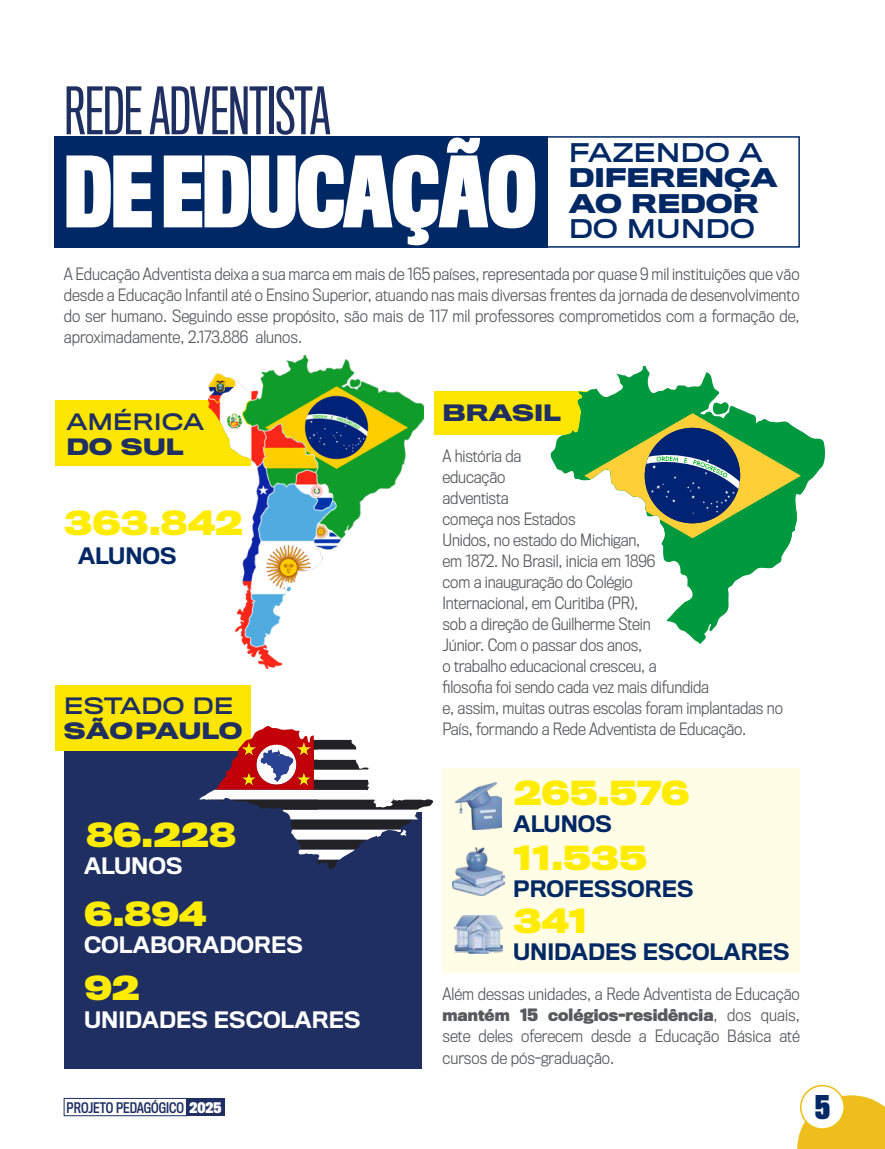
<style>
.page{position:relative;width:885px;height:1149px;background:#fff}
.page>*{position:absolute;margin:0;border:0;box-sizing:border-box;transform-origin:0 0}
.t1{font:700 90px "Titling Gothic FB Comp";letter-spacing:-.01em;color:#fff}
.t2{font:60px "Titling Gothic FB Comp";letter-spacing:-.01em;color:#1f2f61}
.t3{font:700 30.9px "Titling Gothic FB Wide";color:#ffec00}
.t4{font:700 30px "Titling Gothic FB Comp";color:#012966}
.t5{font:700 24px/25.5px "Titling Gothic FB Wide";color:#002865}
.t6{font:24px "Titling Gothic FB Wide Standard";color:#002865}
.t7{font:700 21.15px "Titling Gothic FB Wide";color:#1f2f61}
.t8{font:21.15px "Titling Gothic FB Wide Standard";color:#1f2f61}
.t9{font:500 21px "Titling Gothic FB Normal";color:#002865}
.t10{font:500 21px "Titling Gothic FB Normal";color:#fff}
.t11{font:300 15.75px/21px "Titling Gothic FB Narrow";letter-spacing:-.01em;color:#58595b;text-align:justify}
.t12{font:13.5px "Titling Gothic FB Cond Standard";color:#1f2f61}
.s1{font-weight:700}
.s2{font-family:"Titling Gothic FB Cond";font-weight:700;color:#fff}
</style>
<div class="page">
<svg style="left:797px;top:1094px;width:87px;height:54px;background:#efc433"></svg>
<div style="left:800px;top:1085px;width:44px;height:43px;background:#fff;border-radius:50%"></div>
<div style="left:799px;top:1084px;width:45px;height:45px;border:2px solid #eebf13;border-radius:50%"></div>
<div style="left:64px;top:1097px;width:124px;height:18px;border:1px solid #1f2f61"></div>
<div style="left:186px;top:1097px;width:39px;height:18px;background:#1f2f61"></div>
<div style="left:442px;top:767px;width:357px;height:205px;background:#fffde6"></div>
<div style="left:64px;top:748px;width:253px;height:276px;background:#1f2f61"></div>
<div style="left:64px;top:811px;width:357px;height:256px;background:#1f2f61"></div>
<div style="left:55px;top:400px;width:196px;height:65px;background:#fce600"></div>
<div style="left:55px;top:685px;width:196px;height:65px;background:#fce600"></div>
<div style="left:54px;top:136px;width:493px;height:111px;background:#002865"></div>
<div style="left:322px;top:136px;width:477px;height:111px;border:2px solid #002865"></div>
<div style="left:434px;top:391px;width:161px;height:43px;background:#fce600"></div>
<img style="left:209px;top:356px;width:214px;height:312px">
<svg style="left:547px;top:366px;width:278px;height:278px"></svg>
<svg style="left:565px;top:395px;width:251px;height:160px"></svg>
<svg style="left:199px;top:726px;width:234px;height:142px"></svg>
<img style="left:456px;top:782px;width:45px;height:47px">
<img style="left:454px;top:915px;width:48px;height:37px">
<img style="left:452px;top:847px;width:52px;height:48px">
<h2 class="t2" style="left:64px;top:77px;width:267px">REDE ADVENTISTA</h2>
<h1 class="t1" style="left:64px;top:141px;width:473px">DE EDUCAÇÃO</h1>
<h3 class="t6" style="left:568px;top:139px;width:195px">FAZENDO A</h3>
<h3 class="t5" style="left:568px;top:166px;width:210px">DIFERENÇA<br>AO REDOR</h3>
<h3 class="t6" style="left:568px;top:215px;width:188px">DO MUNDO</h3>
<p class="t11" style="left:64px;top:264px;width:737px">A Educação Adventista deixa a sua marca em mais de 165 países, representada por quase 9 mil instituições que vão desde a Educação Infantil até o Ensino Superior, atuando nas mais diversas frentes da jornada de desenvolvimento do ser humano. Seguindo esse propósito, são mais de 117 mil professores comprometidos com a formação de, aproximadamente, 2.173.886 alunos.</p>
<h3 class="t8" style="left:66px;top:409px;width:139px">AMÉRICA</h3>
<h3 class="t7" style="left:66px;top:435px;width:119px">DO SUL</h3>
<h3 class="t3" style="left:64px;top:505px;width:180px">363.842</h3>
<h3 class="t9" style="left:78px;top:543px;width:100px">ALUNOS</h3>
<h3 class="t8" style="left:64px;top:693px;width:171px">ESTADO DE</h3>
<h3 class="t7" style="left:64px;top:718px;width:180px">SÃO PAULO</h3>
<h3 class="t3" style="left:86px;top:817px;width:151px">86.228</h3>
<h3 class="t10" style="left:84px;top:853px;width:100px">ALUNOS</h3>
<h3 class="t3" style="left:84px;top:895px;width:123px">6.894</h3>
<h3 class="t10" style="left:84px;top:932px;width:220px">COLABORADORES</h3>
<h3 class="t3" style="left:84px;top:970px;width:57px">92</h3>
<h3 class="t10" style="left:84px;top:1007px;width:278px">UNIDADES ESCOLARES</h3>
<h3 class="t7" style="left:442px;top:400px;width:120px">BRASIL</h3>
<p class="t11" style="left:442px;top:445px;width:342px;text-align:left">A história da<br>educação<br>adventista<br>começa nos Estados<br>Unidos, no estado do Michigan,<br>em 1872. No Brasil, inicia em 1896<br>com a inauguração do Colégio<br>Internacional, em Curitiba (PR),<br>sob a direção de Guilherme Stein<br>Júnior. Com o passar dos anos,<br>o trabalho educacional cresceu, a<br>filosofia foi sendo cada vez mais difundida<br>e, assim, muitas outras escolas foram implantadas no<br>País, formando a Rede Adventista de Educação.</p>
<h3 class="t3" style="left:513px;top:775px;width:177px">265.576</h3>
<h3 class="t9" style="left:513px;top:811px;width:100px">ALUNOS</h3>
<h3 class="t3" style="left:513px;top:840px;width:135px">11.535</h3>
<h3 class="t9" style="left:513px;top:876px;width:182px">PROFESSORES</h3>
<h3 class="t3" style="left:513px;top:903px;width:76px">341</h3>
<h3 class="t9" style="left:513px;top:939px;width:278px">UNIDADES ESCOLARES</h3>
<p class="t11" style="left:442px;top:983px;width:359px">Além dessas unidades, a Rede Adventista de Educação <span class="s1">mantém 15 colégios-residência</span>, dos quais, sete deles oferecem desde a Educação Básica até cursos de pós-graduação.</p>
<p class="t12" style="left:67px;top:1099px;width:156px">PROJETO PEDAGÓGICO <span class="s2">2025</span></p>
<h3 class="t4" style="left:815px;top:1090px;width:16px">5</h3>
</div>
